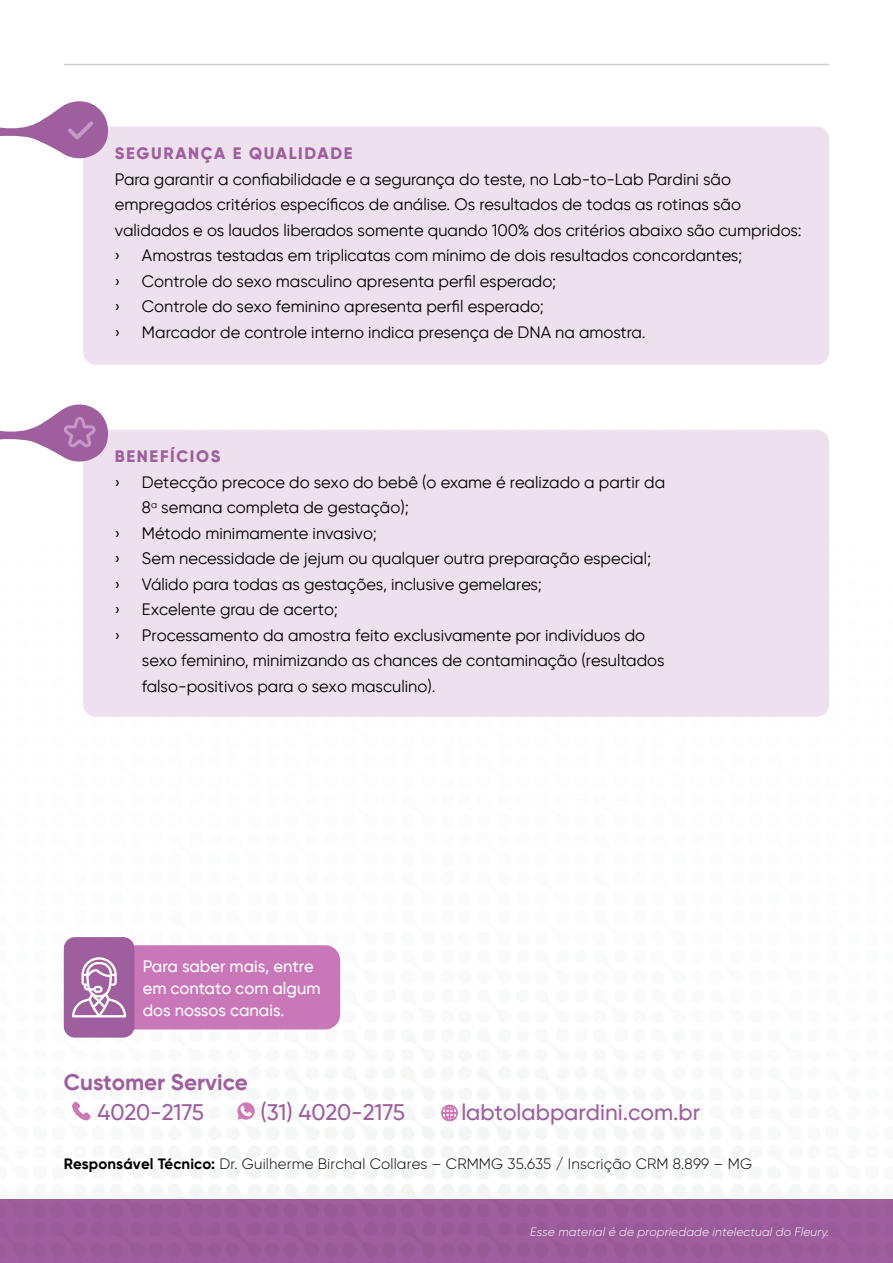
<style>
.page{position:relative;width:893px;height:1263px;background:#fff}
.page>*{position:absolute;margin:0;border:0;box-sizing:border-box;transform-origin:0 0}
.t1{font:500 22.5px "SVN Gilroy";color:#9f5e9e}
.t2{font:700 22.5px "SVN Gilroy";color:#9f5e9e}
.t3{font:500 16.65px/22px "SVN Gilroy";color:#fff}
.t4{font:16.5px/25.5px "SVN Gilroy";color:#000}
.t5{font:16.5px "SVN Gilroy X Bold";letter-spacing:.1em;color:#9f5e9e}
.t6{font:300 15px "SVN Gilroy";letter-spacing:.01em;color:#000}
.t7{font:italic 300 12px "SVN Gilroy";letter-spacing:.01em;color:#fff}
.s1{font-weight:700}
</style>
<div class="page">
<div style="left:0;top:1199px;width:893px;height:64px;background:#9e5e9d"></div>
<hr style="left:64px;top:64px;width:765px;height:1px;background:#cfcfcf">
<div style="left:83px;top:127px;width:746px;height:238px;background:#ede1ed;border-radius:13px"></div>
<div style="left:83px;top:430px;width:746px;height:287px;background:#ede1ed;border-radius:13px"></div>
<svg style="left:0;top:404px;width:108px;height:58px"></svg>
<svg style="left:237px;top:1102px;width:18px;height:18px"></svg>
<svg style="left:72px;top:1102px;width:19px;height:18px"></svg>
<div style="left:103px;top:945px;width:237px;height:84px;background:#c977b8;border-radius:15px"></div>
<div style="left:64px;top:937px;width:70px;height:100px;background:#9f5e9e;border-radius:11px"></div>
<svg style="left:72px;top:957px;width:54px;height:60px"></svg>
<svg style="left:0;top:101px;width:109px;height:58px"></svg>
<svg style="left:441px;top:1104px;width:17px;height:18px"></svg>
<p class="t5" style="left:115px;top:141px;width:239px">SEGURANÇA E QUALIDADE</p>
<p class="t4" style="left:115px;top:165px;width:688px">Para garantir a confiabilidade e a segurança do teste, no Lab-to-Lab Pardini são empregados critérios específicos de análise. Os resultados de todas as rotinas são validados e os laudos liberados somente quando 100% dos critérios abaixo são cumpridos: ›</p>
<p class="t4" style="left:142px;top:242px;width:602px">Amostras testadas em triplicatas com mínimo de dois resultados concordantes;</p>
<p class="t4" style="left:115px;top:267px;width:7px">›</p>
<p class="t4" style="left:142px;top:267px;width:416px">Controle do sexo masculino apresenta perfil esperado;</p>
<p class="t4" style="left:115px;top:293px;width:7px">›</p>
<p class="t4" style="left:142px;top:293px;width:404px">Controle do sexo feminino apresenta perfil esperado;</p>
<p class="t4" style="left:115px;top:318px;width:7px">›</p>
<p class="t4" style="left:142px;top:318px;width:505px">Marcador de controle interno indica presença de DNA na amostra.</p>
<p class="t5" style="left:115px;top:444px;width:107px">BENEFÍCIOS</p>
<p class="t4" style="left:115px;top:468px;width:7px">›</p>
<p class="t4" style="left:142px;top:468px;width:525px">Detecção precoce do sexo do bebê (o exame é realizado a partir da<br>8<sup>a</sup> semana completa de gestação);</p>
<p class="t4" style="left:115px;top:519px;width:7px">›</p>
<p class="t4" style="left:142px;top:519px;width:236px">Método minimamente invasivo;</p>
<p class="t4" style="left:115px;top:545px;width:7px">›</p>
<p class="t4" style="left:142px;top:545px;width:511px">Sem necessidade de jejum ou qualquer outra preparação especial;</p>
<p class="t4" style="left:115px;top:570px;width:7px">›</p>
<p class="t4" style="left:142px;top:570px;width:402px">Válido para todas as gestações, inclusive gemelares;</p>
<p class="t4" style="left:115px;top:596px;width:7px">›</p>
<p class="t4" style="left:142px;top:596px;width:197px">Excelente grau de acerto;</p>
<p class="t4" style="left:115px;top:621px;width:7px">›</p>
<p class="t4" style="left:142px;top:621px;width:524px">Processamento da amostra feito exclusivamente por indivíduos do sexo feminino, minimizando as chances de contaminação (resultados falso-positivos para o sexo masculino).</p>
<p class="t3" style="left:143px;top:954px;width:179px">Para saber mais, entre em contato com algum dos nossos canais.</p>
<h1 class="t2" style="left:64px;top:1065px;width:186px">Customer Service</h1>
<h1 class="t1" style="left:98px;top:1096px;width:108px">4020-2175</h1>
<h1 class="t1" style="left:260px;top:1096px;width:146px">(31) 4020-2175</h1>
<h1 class="t1" style="left:461px;top:1096px;width:240px">labtolabpardini.com.br</h1>
<p class="t6" style="left:64px;top:1153px;width:690px"><span class="s1">Responsável Técnico:</span> Dr. Guilherme Birchal Collares – CRMMG 35.635 / Inscrição CRM 8.899 – MG</p>
<p class="t7" style="left:530px;top:1223px;width:301px">Esse material é de propriedade intelectual do Fleury.</p>
</div>
